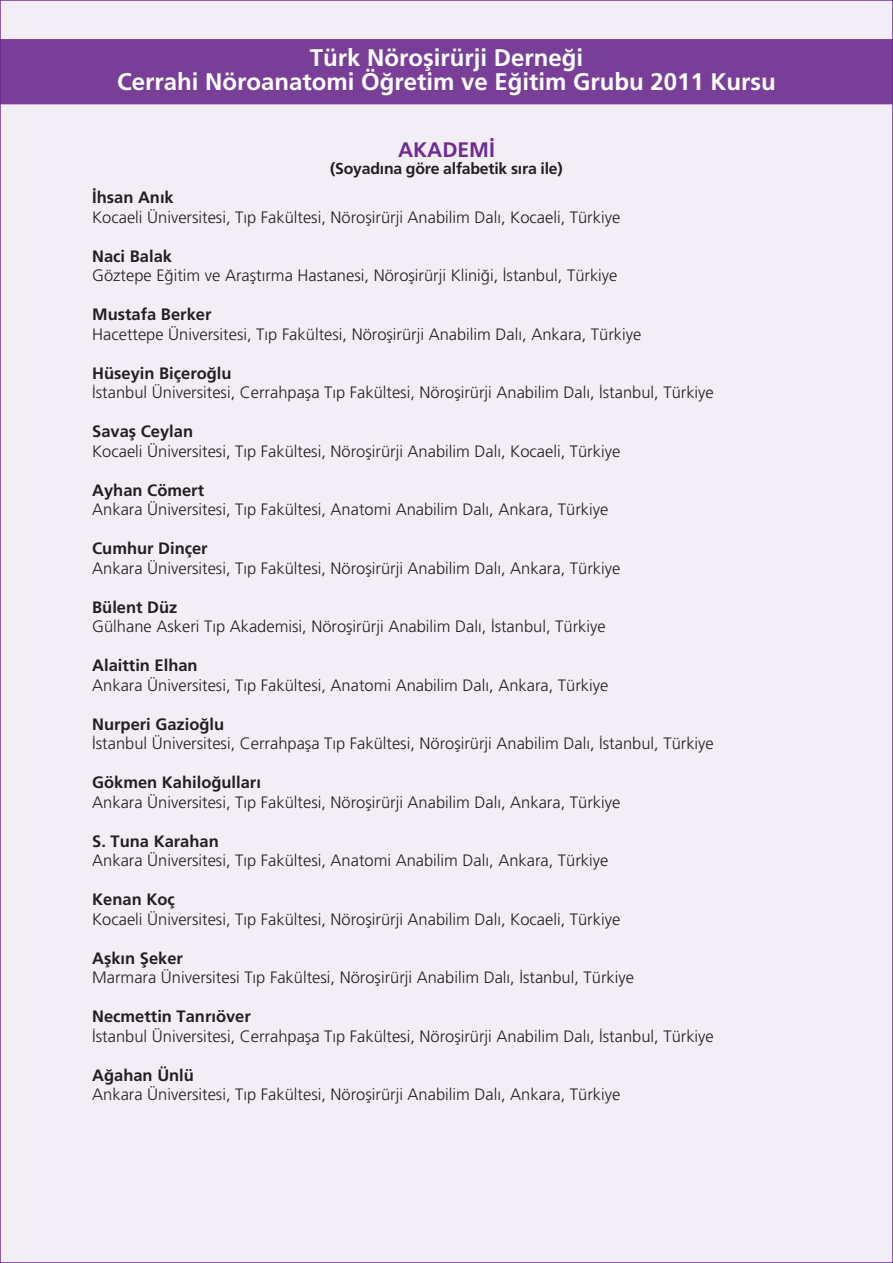
<style>
.page{position:relative;width:893px;height:1263px;background:#f2eef6}
.page>*{position:absolute;margin:0;border:0;box-sizing:border-box;transform-origin:0 0}
.t1{font:24px/23.9px "Frutiger T Bold";color:#fff;text-align:center}
.t2{font:21px "Frutiger T Bold";color:#6f2b91}
.t3{font:16.5px "Frutiger T Light";color:#231f20}
.t4{font:16.5px "Frutiger T Bold";color:#231f20}
.t5{font:15.9px "Frutiger T Bold";letter-spacing:-.015em;color:#231f20}
</style>
<div class="page">
<div style="left:3px;top:39px;width:887px;height:65px;background:#793f98"></div>
<h1 class="t1" style="left:117px;top:48px;width:660px">Türk Nöroflirürji Derne¤i<br>Cerrahi Nöroanatomi Ö¤retim ve E¤itim Grubu 2011 Kursu</h1>
<p class="t2" style="left:398px;top:141px;width:98px">AKADEM‹</p>
<p class="t5" style="left:330px;top:162px;width:234px">(Soyad›na göre alfabetik s›ra ile)</p>
<p class="t4" style="left:92px;top:191px;width:83px">‹hsan An›k</p>
<p class="t3" style="left:92px;top:210px;width:529px">Kocaeli Üniversitesi, T›p Fakültesi, Nöroflirürji Anabilim Dal›, Kocaeli, Türkiye</p>
<p class="t4" style="left:92px;top:249px;width:81px">Naci Balak</p>
<p class="t3" style="left:92px;top:269px;width:527px">Göztepe E¤itim ve Araflt›rma Hastanesi, Nöroflirürji Klini¤i, ‹stanbul, Türkiye</p>
<p class="t4" style="left:92px;top:308px;width:121px">Mustafa Berker</p>
<p class="t3" style="left:92px;top:327px;width:551px">Hacettepe Üniversitesi, T›p Fakültesi, Nöroflirürji Anabilim Dal›, Ankara, Türkiye</p>
<p class="t4" style="left:92px;top:366px;width:141px">Hüseyin Biçero¤lu</p>
<p class="t3" style="left:92px;top:386px;width:623px">‹stanbul Üniversitesi, Cerrahpafla T›p Fakültesi, Nöroflirürji Anabilim Dal›, ‹stanbul, Türkiye</p>
<p class="t4" style="left:92px;top:425px;width:102px">Savafl Ceylan</p>
<p class="t3" style="left:92px;top:444px;width:529px">Kocaeli Üniversitesi, T›p Fakültesi, Nöroflirürji Anabilim Dal›, Kocaeli, Türkiye</p>
<p class="t4" style="left:92px;top:483px;width:113px">Ayhan Cömert</p>
<p class="t3" style="left:92px;top:503px;width:518px">Ankara Üniversitesi, T›p Fakültesi, Anatomi Anabilim Dal›, Ankara, Türkiye</p>
<p class="t4" style="left:92px;top:542px;width:117px">Cumhur Dinçer</p>
<p class="t3" style="left:92px;top:561px;width:530px">Ankara Üniversitesi, T›p Fakültesi, Nöroflirürji Anabilim Dal›, Ankara, Türkiye</p>
<p class="t4" style="left:92px;top:600px;width:87px">Bülent Düz</p>
<p class="t3" style="left:92px;top:620px;width:515px">Gülhane Askeri T›p Akademisi, Nöroflirürji Anabilim Dal›, ‹stanbul, Türkiye</p>
<p class="t4" style="left:92px;top:659px;width:107px">Alaittin Elhan</p>
<p class="t3" style="left:92px;top:678px;width:518px">Ankara Üniversitesi, T›p Fakültesi, Anatomi Anabilim Dal›, Ankara, Türkiye</p>
<p class="t4" style="left:92px;top:717px;width:134px">Nurperi Gazio¤lu</p>
<p class="t3" style="left:92px;top:737px;width:623px">‹stanbul Üniversitesi, Cerrahpafla T›p Fakültesi, Nöroflirürji Anabilim Dal›, ‹stanbul, Türkiye</p>
<p class="t4" style="left:92px;top:776px;width:170px">Gökmen Kahilo¤ullar›</p>
<p class="t3" style="left:92px;top:795px;width:530px">Ankara Üniversitesi, T›p Fakültesi, Nöroflirürji Anabilim Dal›, Ankara, Türkiye</p>
<p class="t4" style="left:92px;top:834px;width:128px">S. Tuna Karahan</p>
<p class="t3" style="left:92px;top:854px;width:518px">Ankara Üniversitesi, T›p Fakültesi, Anatomi Anabilim Dal›, Ankara, Türkiye</p>
<p class="t4" style="left:92px;top:893px;width:84px">Kenan Koç</p>
<p class="t3" style="left:92px;top:912px;width:529px">Kocaeli Üniversitesi, T›p Fakültesi, Nöroflirürji Anabilim Dal›, Kocaeli, Türkiye</p>
<p class="t4" style="left:92px;top:951px;width:92px">Aflk›n fieker</p>
<p class="t3" style="left:92px;top:971px;width:543px">Marmara Üniversitesi T›p Fakültesi, Nöroflirürji Anabilim Dal›, ‹stanbul, Türkiye</p>
<p class="t4" style="left:92px;top:1010px;width:160px">Necmettin Tanr›över</p>
<p class="t3" style="left:92px;top:1029px;width:623px">‹stanbul Üniversitesi, Cerrahpafla T›p Fakültesi, Nöroflirürji Anabilim Dal›, ‹stanbul, Türkiye</p>
<p class="t4" style="left:92px;top:1068px;width:103px">A¤ahan Ünlü</p>
<p class="t3" style="left:92px;top:1088px;width:530px">Ankara Üniversitesi, T›p Fakültesi, Nöroflirürji Anabilim Dal›, Ankara, Türkiye</p>
</div>
